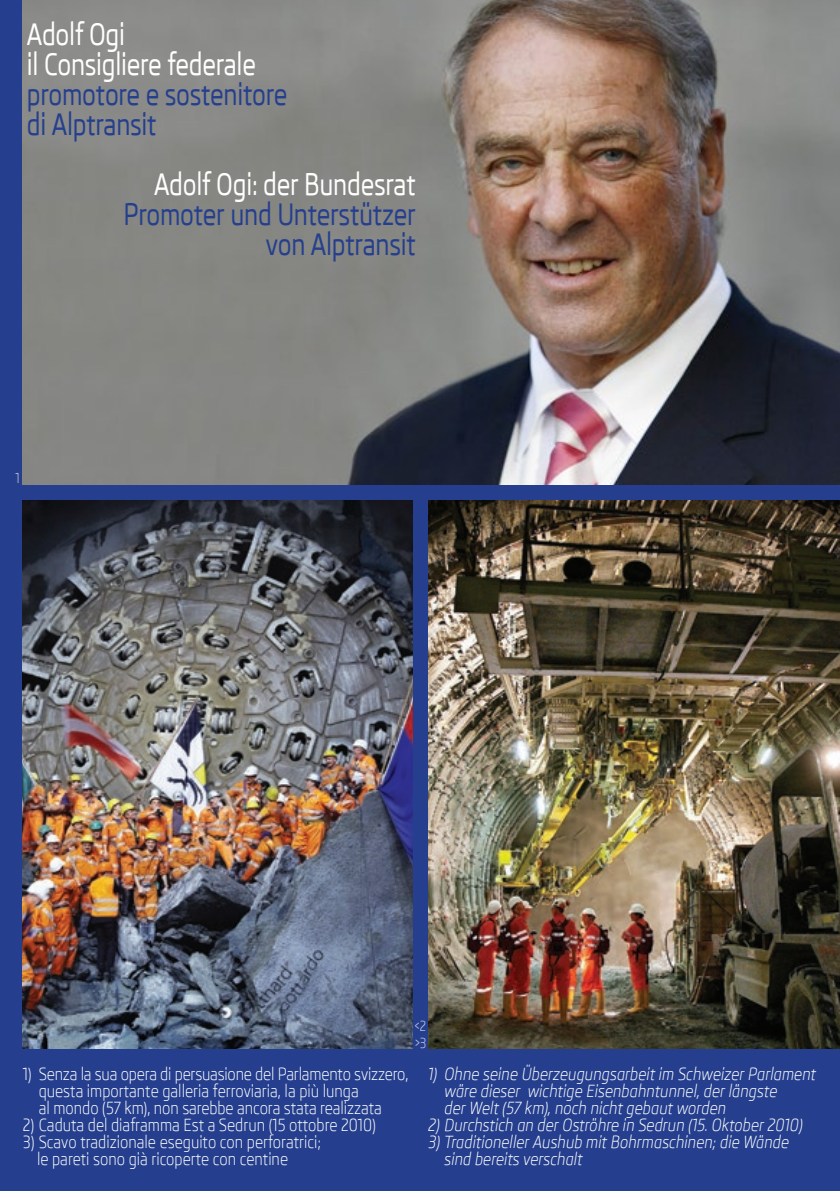
<style>
.page{position:relative;width:840px;height:1191px;background:#fff}
.page>*{position:absolute;margin:0;border:0;box-sizing:border-box;transform-origin:0 0}
.t1{font:500 30px/30px "Skoda Pro";letter-spacing:-.01em;color:#253f8e;scale:.8 1}
.t2{font:500 30px/30px "Skoda Pro";letter-spacing:-.01em;color:#fff;scale:.8 1}
.t3{font:17px/17px "Skoda Pro";color:#fff;scale:.85 1}
.t4{font:italic 17px/17px "Skoda Pro";color:#fff;scale:.85 1}
.t5{font:14px "Skoda Pro";color:#d2d1e2;scale:.85 1}
</style>
<div class="page">
<div style="left:0;top:0;width:839px;height:1191px;background:#253f8e"></div>
<img style="left:23px;top:0;width:816px;height:485px">
<img style="left:428px;top:501px;width:411px;height:547px">
<img style="left:23px;top:501px;width:389px;height:547px">
<h1 class="t2" style="left:27px;top:20px;width:287px">Adolf Ogi<br>il Consigliere federale</h1>
<h1 class="t1" style="left:27px;top:80px;width:327px">promotore e sostenitore di Alptransit</h1>
<h1 class="t2" style="left:154px;top:170px;width:328px">Adolf Ogi: der Bundesrat</h1>
<h1 class="t1" style="left:123px;top:200px;width:366px;text-align:right">Promoter und Unterstützer von Alptransit</h1>
<p class="t5" style="left:16px;top:470px;width:6px">1</p>
<p class="t5" style="left:414px;top:1018px;width:15px">&lt;2</p>
<p class="t5" style="left:414px;top:1035px;width:15px">&gt;3</p>
<p class="t3" style="left:39px;top:1066px;width:436px;text-indent:-16px">1) Senza la sua opera di persuasione del Parlamento svizzero, questa importante galleria ferroviaria, la più lunga<br>al mondo (57 km), non sarebbe ancora stata realizzata</p>
<p class="t3" style="left:23px;top:1117px;width:417px">2) Caduta del diaframma Est a Sedrun (15 ottobre 2010)</p>
<p class="t3" style="left:37px;top:1134px;width:335px;text-indent:-14px">3) Scavo tradizionale eseguito con perforatrici; le pareti sono già ricoperte con centine</p>
<p class="t4" style="left:444px;top:1065px;width:438px;text-indent:-16px">1) Ohne seine Überzeugungsarbeit im Schweizer Parlament wäre dieser wichtige Eisenbahntunnel, der längste<br>der Welt (57 km), noch nicht gebaut worden</p>
<p class="t4" style="left:428px;top:1116px;width:442px">2) Durchstich an der Oströhre in Sedrun (15. Oktober 2010)</p>
<p class="t4" style="left:444px;top:1133px;width:406px;text-indent:-16px">3) Traditioneller Aushub mit Bohrmaschinen; die Wände sind bereits verschalt</p>
</div>
